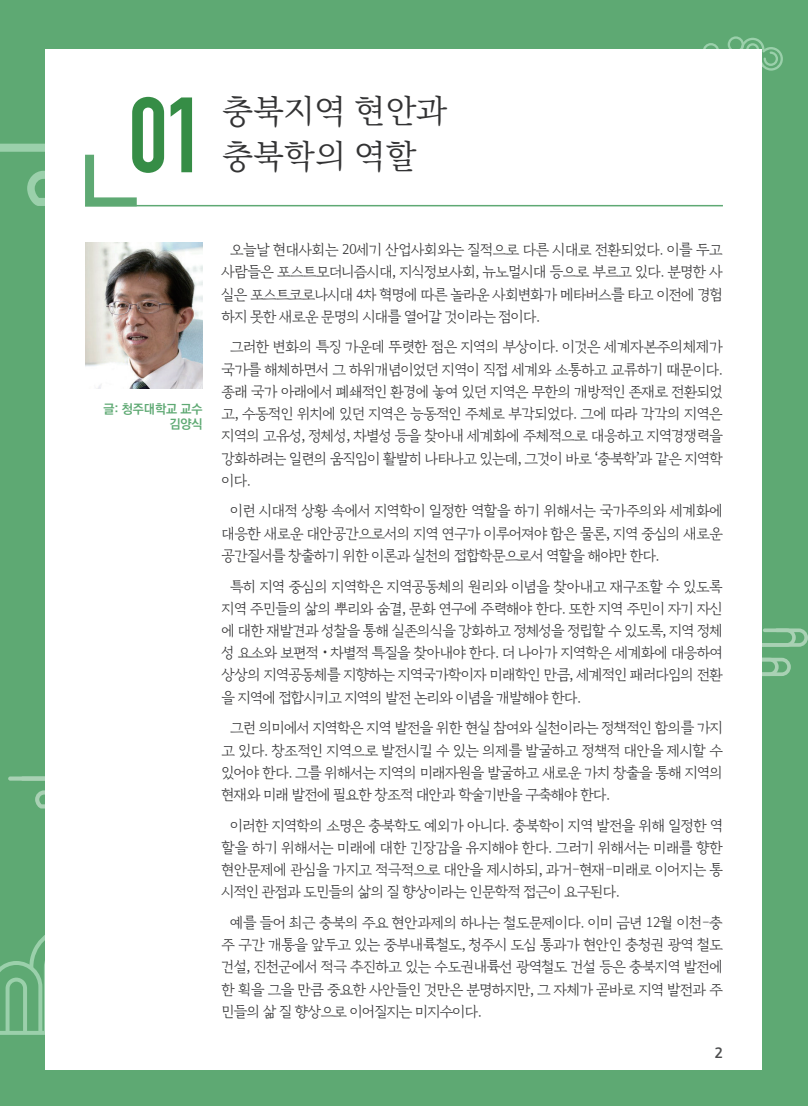
<style>
.page{position:relative;width:808px;height:1106px;background:#5ea973}
.page>*{position:absolute;margin:0;border:0;box-sizing:border-box;transform-origin:0 0}
.t1{font:105px "DIN Engschrift Std";color:#368d46}
.t2{font:34.5px/45px "Jeju Myeongjo";letter-spacing:-.025em;color:#333334}
.t3{font:15px "Gyeonggi Title M";color:#4b4c4d}
.t4{font:14.55px/22.2px "Gyeonggi Batang R";letter-spacing:-.025em;color:#333334;text-align:justify}
.t5{font:700 12.75px/15.3px "Ko Pub World Dotum";color:#5ea973;text-align:right}
.s1{font-family:"Ko Pub World Batang";font-weight:300}
</style>
<div class="page">
<svg style="left:0;top:926px;width:46px;height:108px"></svg>
<svg style="left:8px;top:776px;width:58px;height:4px"></svg>
<svg style="left:35px;top:776px;width:11px;height:32px"></svg>
<svg style="left:762px;top:628px;width:46px;height:48px"></svg>
<svg style="left:703px;top:43px;width:16px;height:6px"></svg>
<svg style="left:728px;top:36px;width:55px;height:35px"></svg>
<div style="left:46px;top:49px;width:716px;height:1020px;background:#fff"></div>
<hr style="left:85px;top:205px;width:638px;height:1px;background:#5ea973">
<svg style="left:0;top:144px;width:146px;height:67px"></svg>
<img style="left:85px;top:242px;width:118px;height:147px">
<h1 class="t1" style="left:129px;top:74px;width:77px">01</h1>
<h2 class="t2" style="left:222px;top:89px;width:227px">충북지역 현안과 충북학의 역할</h2>
<p class="t5" style="left:103px;top:402px;width:101px">글: 청주대학교 교수 김양식</p>
<p class="t4" style="left:222px;top:238px;width:503px;text-indent:8px">오늘날 현대사회는 20세기 산업사회와는 질적으로 다른 시대로 전환되었다. 이를 두고 사람들은 포스트모더니즘시대, 지식정보사회, 뉴노멀시대 등으로 부르고 있다. 분명한 사 실은 포스트코로나시대 4차 혁명에 따른 놀라운 사회변화가 메타버스를 타고 이전에 경험 하지 못한 새로운 문명의 시대를 열어갈 것이라는 점이다.</p>
<p class="t4" style="left:222px;top:335px;width:502px;text-indent:8px">그러한 변화의 특징 가운데 뚜렷한 점은 지역의 부상이다. 이것은 세계자본주의체제가 국가를 해체하면서 그 하위개념이었던 지역이 직접 세계와 소통하고 교류하기 때문이다. 종래 국가 아래에서 폐쇄적인 환경에 놓여 있던 지역은 무한의 개방적인 존재로 전환되었 고, 수동적인 위치에 있던 지역은 능동적인 주체로 부각되었다. 그에 따라 각각의 지역은 지역의 고유성, 정체성, 차별성 등을 찾아내 세계화에 주체적으로 대응하고 지역경쟁력을 강화하려는 일련의 움직임이 활발히 나타나고 있는데, 그것이 바로 ‘충북학’과 같은 지역학 이다.</p>
<p class="t4" style="left:222px;top:499px;width:503px;text-indent:8px">이런 시대적 상황 속에서 지역학이 일정한 역할을 하기 위해서는 국가주의와 세계화에 대응한 새로운 대안공간으로서의 지역 연구가 이루어져야 함은 물론, 지역 중심의 새로운 공간질서를 창출하기 위한 이론과 실천의 접합학문으로서 역할을 해야만 한다.</p>
<p class="t4" style="left:222px;top:574px;width:502px;text-indent:9px">특히 지역 중심의 지역학은 지역공동체의 원리와 이념을 찾아내고 재구조할 수 있도록 지역 주민들의 삶의 뿌리와 숨결, 문화 연구에 주력해야 한다. 또한 지역 주민이 자기 자신 에 대한 재발견과 성찰을 통해 실존의식을 강화하고 정체성을 정립할 수 있도록, 지역 정체 성 요소와 보편적<span class="s1">・</span>차별적 특질을 찾아내야 한다. 더 나아가 지역학은 세계화에 대응하여 상상의 지역공동체를 지향하는 지역국가학이자 미래학인 만큼, 세계적인 패러다임의 전환 을 지역에 접합시키고 지역의 발전 논리와 이념을 개발해야 한다.</p>
<p class="t4" style="left:222px;top:716px;width:503px;text-indent:8px">그런 의미에서 지역학은 지역 발전을 위한 현실 참여와 실천이라는 정책적인 함의를 가지 고 있다. 창조적인 지역으로 발전시킬 수 있는 의제를 발굴하고 정책적 대안을 제시할 수 있어야 한다. 그를 위해서는 지역의 미래자원을 발굴하고 새로운 가치 창출을 통해 지역의 현재와 미래 발전에 필요한 창조적 대안과 학술기반을 구축해야 한다.</p>
<p class="t4" style="left:222px;top:813px;width:503px;text-indent:8px">이러한 지역학의 소명은 충북학도 예외가 아니다. 충북학이 지역 발전을 위해 일정한 역 할을 하기 위해서는 미래에 대한 긴장감을 유지해야 한다. 그러기 위해서는 미래를 향한 현안문제에 관심을 가지고 적극적으로 대안을 제시하되, 과거-현재-미래로 이어지는 통 시적인 관점과 도민들의 삶의 질 향상이라는 인문학적 접근이 요구된다.</p>
<p class="t4" style="left:222px;top:911px;width:503px;text-indent:8px">예를 들어 최근 충북의 주요 현안과제의 하나는 철도문제이다. 이미 금년 12월 이천-충 주 구간 개통을 앞두고 있는 중부내륙철도, 청주시 도심 통과가 현안인 충청권 광역 철도 건설, 진천군에서 적극 추진하고 있는 수도권내륙선 광역철도 건설 등은 충북지역 발전에 한 획을 그을 만큼 중요한 사안들인 것만은 분명하지만, 그 자체가 곧바로 지역 발전과 주 민들의 삶 질 향상으로 이어질지는 미지수이다.</p>
<p class="t3" style="left:714px;top:1044px;width:10px">2</p>
</div>
